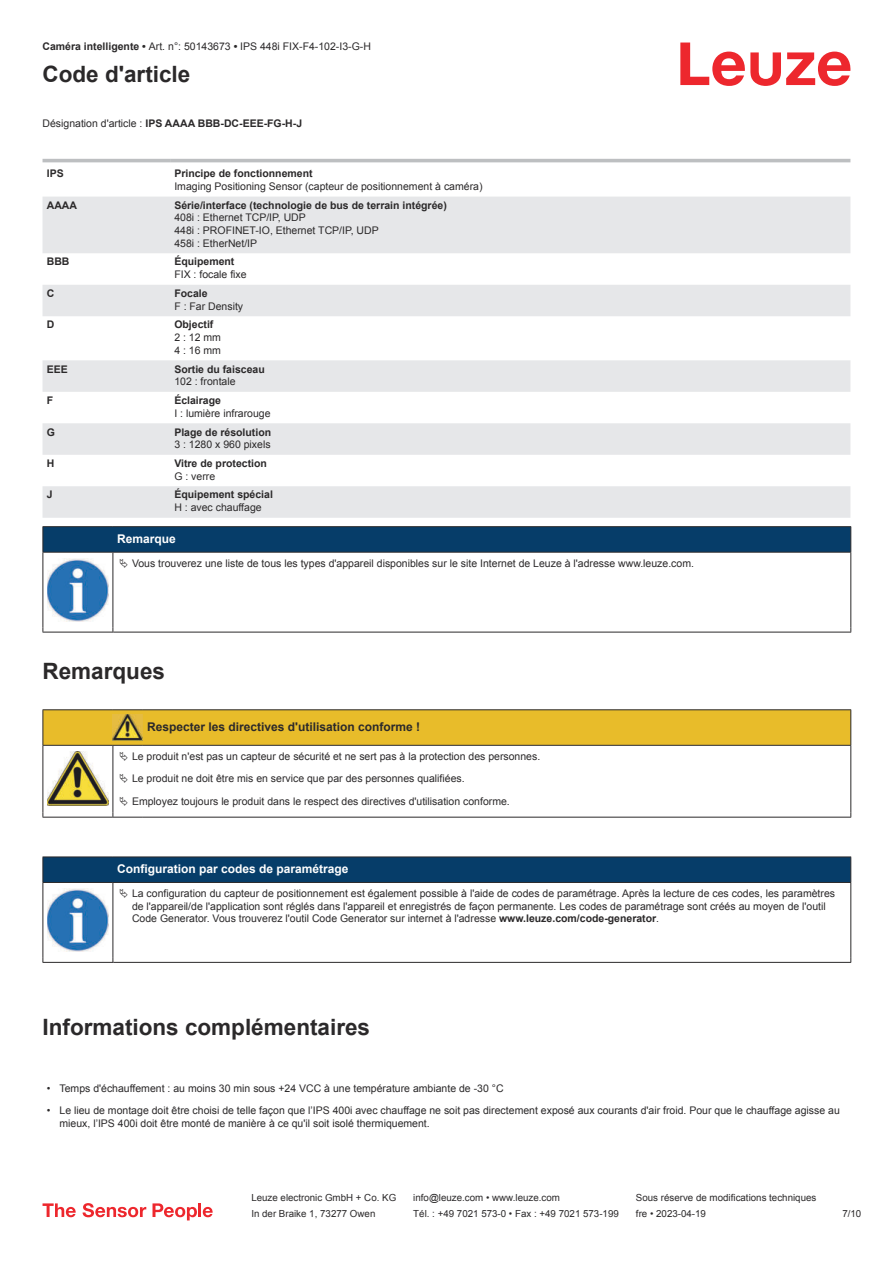
<style>
.page{position:relative;width:893px;height:1263px;background:#fff}
.page>*{position:absolute;margin:0;border:0;box-sizing:border-box;transform-origin:0 0}
.t1{font:700 22.5px "Arial";color:#2b292a}
.t2{font:700 12px "Arial";color:#2b292a}
.t3{font:700 12px "Arial";color:#fff}
.t4{font:10.5px/12.6px "Arial";color:#2b292a}
.t5{font:700 10.5px "Arial";color:#2b292a}
.t6{font:9.75px "Arial";color:#2b292a}
.s1{font-weight:700}
.s2{font-weight:400}
</style>
<div class="page">
<svg style="left:680px;top:43px;width:170px;height:43px"></svg>
<svg style="left:43px;top:158px;width:807px;height:39px"></svg>
<svg style="left:43px;top:197px;width:807px;height:321px;fill:#e6e7e9"></svg>
<hr style="left:43px;top:159px;width:127px;height:3px;background:#bdbfc1">
<hr style="left:170px;top:159px;width:680px;height:3px;background:#bdbfc1">
<svg style="left:43px;top:1203px;width:33px;height:14px"></svg>
<svg style="left:83px;top:1203px;width:63px;height:14px"></svg>
<svg style="left:153px;top:1203px;width:44px;height:17px"></svg>
<hr style="left:198px;top:1203px;width:3px;height:14px;background:#ed272d">
<svg style="left:203px;top:1207px;width:10px;height:10px"></svg>
<svg style="left:44px;top:553px;width:806px;height:79px"></svg>
<hr style="left:43px;top:526px;width:70px;height:1px;background:#2b292a">
<hr style="left:43px;top:552px;width:70px;height:1px;background:#2b292a">
<hr style="left:113px;top:526px;width:738px;height:1px;background:#2b292a">
<svg style="left:43px;top:527px;width:808px;height:25px"></svg>
<hr style="left:113px;top:552px;width:738px;height:1px;background:#2b292a">
<hr style="left:43px;top:553px;width:1px;height:75px;background:#2b292a">
<hr style="left:113px;top:553px;width:1px;height:75px;background:#2b292a">
<hr style="left:850px;top:553px;width:1px;height:75px;background:#2b292a">
<hr style="left:43px;top:632px;width:70px;height:1px;background:#2b292a">
<hr style="left:113px;top:632px;width:738px;height:1px;background:#2b292a">
<img style="left:47px;top:559px;width:61px;height:62px">
<div style="left:115px;top:553px;width:734px;height:22px;background:#fff"></div>
<div style="left:44px;top:710px;width:806px;height:35px;background:#e8bc2a"></div>
<svg style="left:44px;top:746px;width:806px;height:71px"></svg>
<hr style="left:43px;top:709px;width:70px;height:1px;background:#2b292a">
<hr style="left:43px;top:710px;width:1px;height:35px;background:#2b292a">
<hr style="left:43px;top:745px;width:70px;height:1px;background:#2b292a">
<hr style="left:113px;top:709px;width:30px;height:1px;background:#2b292a">
<hr style="left:113px;top:745px;width:30px;height:1px;background:#2b292a">
<hr style="left:143px;top:709px;width:708px;height:1px;background:#2b292a">
<hr style="left:850px;top:710px;width:1px;height:35px;background:#2b292a">
<hr style="left:143px;top:745px;width:708px;height:1px;background:#2b292a">
<hr style="left:43px;top:746px;width:1px;height:67px;background:#2b292a">
<hr style="left:113px;top:746px;width:1px;height:67px;background:#2b292a">
<hr style="left:850px;top:746px;width:1px;height:67px;background:#2b292a">
<hr style="left:43px;top:817px;width:70px;height:1px;background:#2b292a">
<hr style="left:113px;top:817px;width:30px;height:1px;background:#2b292a">
<hr style="left:143px;top:817px;width:708px;height:1px;background:#2b292a">
<img style="left:113px;top:714px;width:30px;height:26px">
<img style="left:47px;top:752px;width:61px;height:53px">
<svg style="left:115px;top:746px;width:734px;height:67px"></svg>
<svg style="left:44px;top:883px;width:806px;height:79px"></svg>
<hr style="left:43px;top:856px;width:70px;height:1px;background:#2b292a">
<hr style="left:43px;top:882px;width:70px;height:1px;background:#2b292a">
<hr style="left:113px;top:856px;width:738px;height:1px;background:#2b292a">
<div style="left:43px;top:857px;width:808px;height:25px;background:#063d69"></div>
<hr style="left:113px;top:882px;width:738px;height:1px;background:#2b292a">
<hr style="left:43px;top:883px;width:1px;height:75px;background:#2b292a">
<hr style="left:113px;top:883px;width:1px;height:75px;background:#2b292a">
<hr style="left:850px;top:883px;width:1px;height:75px;background:#2b292a">
<hr style="left:43px;top:962px;width:70px;height:1px;background:#2b292a">
<hr style="left:113px;top:962px;width:738px;height:1px;background:#2b292a">
<img style="left:47px;top:889px;width:61px;height:63px">
<div style="left:115px;top:883px;width:734px;height:48px;background:#fff"></div>
<svg style="left:120px;top:752px;width:8px;height:9px"></svg>
<svg style="left:120px;top:774px;width:8px;height:9px"></svg>
<svg style="left:120px;top:796px;width:8px;height:9px"></svg>
<p class="t4" style="left:43px;top:41px;width:330px"><span class="s1">Caméra intelligente •</span> Art. n°: 50143673 <span class="s1">•</span> IPS 448i FIX-F4-102-I3-G-H</p>
<h1 class="t1" style="left:43px;top:66px;width:149px">Code d'article</h1>
<p class="t5" style="left:43px;top:119px;width:261px"><span class="s2">Désignation d'article :</span> IPS AAAA BBB-DC-EEE-FG-H-J</p>
<p class="t5" style="left:47px;top:170px;width:18px">IPS</p>
<p class="t5" style="left:174px;top:170px;width:140px">Principe de fonctionnement</p>
<p class="t4" style="left:174px;top:181px;width:310px">Imaging Positioning Sensor (capteur de positionnement à caméra)</p>
<p class="t5" style="left:47px;top:201px;width:32px">AAAA</p>
<p class="t5" style="left:174px;top:201px;width:274px">Série/interface (technologie de bus de terrain intégrée)</p>
<p class="t4" style="left:174px;top:212px;width:206px">408i : Ethernet TCP/IP, UDP<br>448i : PROFINET-IO, Ethernet TCP/IP, UDP<br>458i : EtherNet/IP</p>
<p class="t5" style="left:47px;top:258px;width:24px">BBB</p>
<p class="t5" style="left:174px;top:258px;width:62px">Équipement</p>
<p class="t4" style="left:174px;top:269px;width:74px">FIX : focale fixe</p>
<p class="t5" style="left:47px;top:289px;width:9px">C</p>
<p class="t5" style="left:174px;top:289px;width:35px">Focale</p>
<p class="t4" style="left:174px;top:300px;width:70px">F : Far Density</p>
<p class="t5" style="left:47px;top:321px;width:9px">D</p>
<p class="t5" style="left:174px;top:321px;width:41px">Objectif</p>
<p class="t4" style="left:174px;top:332px;width:48px">2 : 12 mm<br>4 : 16 mm</p>
<p class="t5" style="left:47px;top:365px;width:23px">EEE</p>
<p class="t5" style="left:174px;top:365px;width:92px">Sortie du faisceau</p>
<p class="t4" style="left:174px;top:376px;width:63px">102 : frontale</p>
<p class="t5" style="left:47px;top:396px;width:8px">F</p>
<p class="t5" style="left:174px;top:396px;width:48px">Éclairage</p>
<p class="t4" style="left:174px;top:408px;width:98px">I : lumière infrarouge</p>
<p class="t5" style="left:47px;top:428px;width:10px">G</p>
<p class="t5" style="left:174px;top:428px;width:98px">Plage de résolution</p>
<p class="t4" style="left:174px;top:439px;width:98px">3 : 1280 x 960 pixels</p>
<p class="t5" style="left:47px;top:459px;width:9px">H</p>
<p class="t5" style="left:174px;top:459px;width:94px">Vitre de protection</p>
<p class="t4" style="left:174px;top:471px;width:42px">G : verre</p>
<p class="t5" style="left:47px;top:491px;width:7px">J</p>
<p class="t5" style="left:174px;top:491px;width:100px">Équipement spécial</p>
<p class="t4" style="left:174px;top:502px;width:89px">H : avec chauffage</p>
<p class="t3" style="left:117px;top:534px;width:60px">Remarque</p>
<p class="t4" style="left:132px;top:558px;width:563px">Vous trouverez une liste de tous les types d'appareil disponibles sur le site Internet de Leuze à l'adresse www.leuze.com.</p>
<h1 class="t1" style="left:43px;top:663px;width:124px">Remarques</h1>
<p class="t2" style="left:147px;top:722px;width:274px">Respecter les directives d'utilisation conforme !</p>
<p class="t4" style="left:132px;top:746px;width:410px;line-height:22.4px">Le produit n'est pas un capteur de sécurité et ne sert pas à la protection des personnes.<br>Le produit ne doit être mis en service que par des personnes qualifiées.<br>Employez toujours le produit dans le respect des directives d'utilisation conforme.</p>
<p class="t3" style="left:117px;top:864px;width:233px">Configuration par codes de paramétrage</p>
<p class="t4" style="left:132px;top:888px;width:705px">La configuration du capteur de positionnement est également possible à l'aide de codes de paramétrage. Après la lecture de ces codes, les paramètres de l'appareil/de l'application sont réglés dans l'appareil et enregistrés de façon permanente. Les codes de paramétrage sont créés au moyen de l'outil<br>Code Generator. Vous trouverez l'outil Code Generator sur internet à l'adresse <span class="s1">www.leuze.com/code-generator</span>.</p>
<h1 class="t1" style="left:43px;top:1018px;width:329px">Informations complémentaires</h1>
<p class="t4" style="left:47px;top:1083px;width:458px">• Temps d'échauffement : au moins 30 min sous +24 VCC à une température ambiante de -30 °C</p>
<p class="t4" style="left:60px;top:1105px;width:782px;text-indent:-13px">• Le lieu de montage doit être choisi de telle façon que l’IPS 400i avec chauffage ne soit pas directement exposé aux courants d'air froid. Pour que le chauffage agisse au mieux, l’IPS 400i doit être monté de manière à ce qu'il soit isolé thermiquement.</p>
<p class="t6" style="left:251px;top:1194px;width:146px">Leuze electronic GmbH + Co. KG</p>
<p class="t6" style="left:413px;top:1194px;width:148px">info@leuze.com • www.leuze.com</p>
<p class="t6" style="left:636px;top:1194px;width:182px">Sous réserve de modifications techniques</p>
<p class="t6" style="left:251px;top:1210px;width:126px">In der Braike 1, 73277 Owen</p>
<p class="t6" style="left:413px;top:1210px;width:207px">Tél. : +49 7021 573-0 • Fax : +49 7021 573-199</p>
<p class="t6" style="left:636px;top:1210px;width:72px">fre • 2023-04-19</p>
<p class="t6" style="left:842px;top:1210px;width:20px">7 /10</p>
</div>
